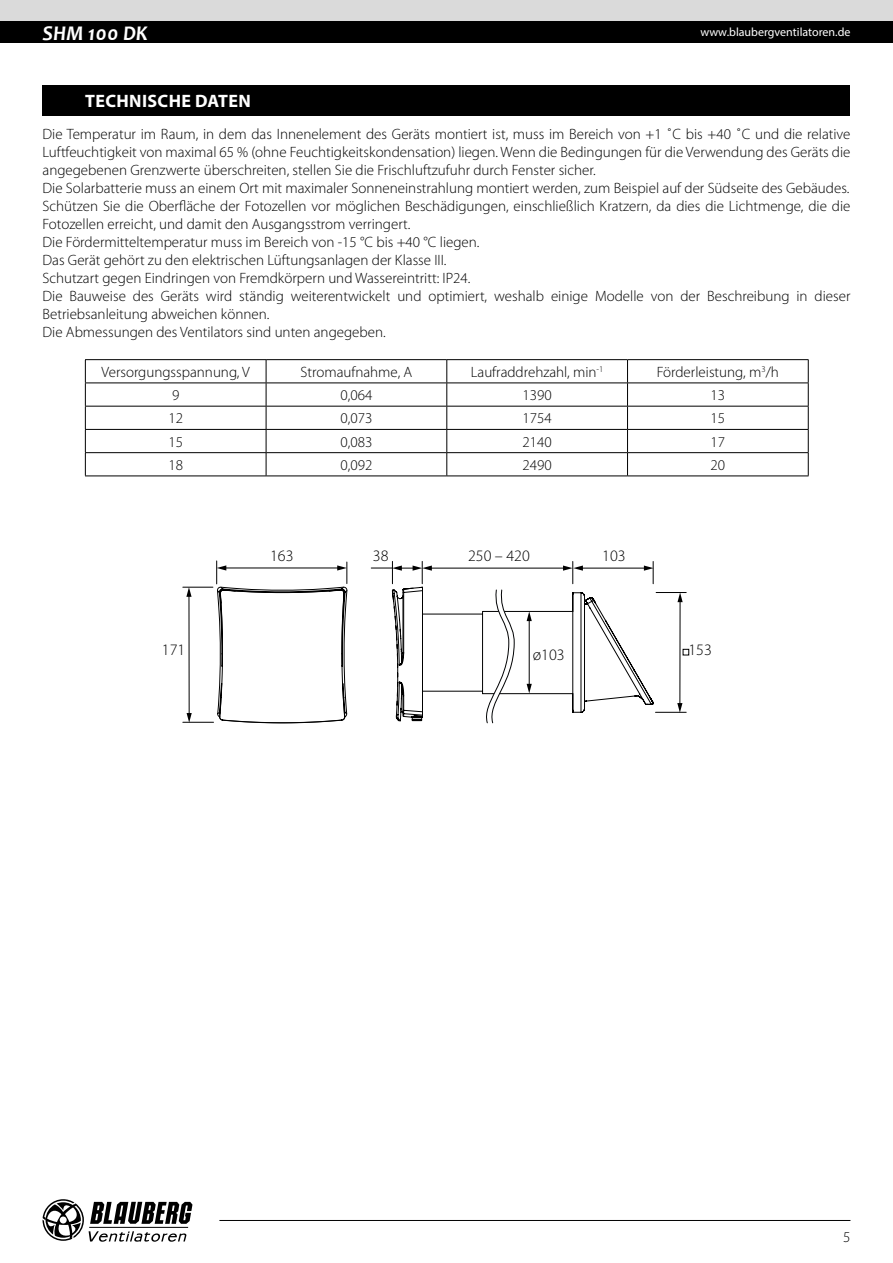
<style>
.page{position:relative;width:893px;height:1263px;background:#fff}
.page>*{position:absolute;margin:0;border:0;box-sizing:border-box;transform-origin:0 0}
.t1{font:italic 700 21px "Candara";color:#fff}
.t2{font:700 18px "Myriad Pro";letter-spacing:.02em;color:#fff}
.t3{font:300 16.05px "Myriad Pro";color:#000}
.t4{font:300 15px/18px "Myriad Pro";color:#000}
.t5{font:12px "Myriad Pro";color:#fff}
</style>
<div class="page">
<div style="left:0;top:0;width:893px;height:21px;background:#dadada"></div>
<div style="left:0;top:21px;width:893px;height:22px;background:#000"></div>
<svg style="left:43px;top:1199px;width:149px;height:43px"></svg>
<hr style="left:219px;top:1220px;width:631px;height:1px;background:#000">
<hr style="left:183px;top:587px;width:30px;height:1px;background:#000">
<hr style="left:183px;top:722px;width:31px;height:1px;background:#000">
<hr style="left:189px;top:595px;width:1px;height:120px;background:#000">
<svg style="left:186px;top:587px;width:6px;height:10px"></svg>
<svg style="left:187px;top:713px;width:5px;height:10px"></svg>
<hr style="left:656px;top:592px;width:30px;height:1px;background:#000">
<hr style="left:655px;top:712px;width:31px;height:1px;background:#000">
<hr style="left:679px;top:600px;width:1px;height:105px;background:#000">
<svg style="left:677px;top:593px;width:6px;height:9px"></svg>
<svg style="left:677px;top:703px;width:5px;height:10px"></svg>
<svg style="left:216px;top:561px;width:131px;height:163px"></svg>
<svg style="left:371px;top:561px;width:297px;height:163px"></svg>
<svg style="left:683px;top:649px;width:6px;height:6px"></svg>
<div style="left:43px;top:85px;width:807px;height:31px;background:#000"></div>
<hr style="left:85px;top:359px;width:181px;height:1px;background:#000">
<hr style="left:266px;top:359px;width:181px;height:1px;background:#000">
<hr style="left:447px;top:359px;width:180px;height:1px;background:#000">
<hr style="left:627px;top:359px;width:182px;height:1px;background:#000">
<hr style="left:85px;top:383px;width:181px;height:1px;background:#000">
<hr style="left:266px;top:383px;width:181px;height:1px;background:#000">
<hr style="left:447px;top:383px;width:180px;height:1px;background:#000">
<hr style="left:627px;top:383px;width:182px;height:1px;background:#000">
<hr style="left:85px;top:406px;width:181px;height:1px;background:#000">
<hr style="left:266px;top:406px;width:181px;height:1px;background:#000">
<hr style="left:447px;top:406px;width:180px;height:1px;background:#000">
<hr style="left:627px;top:406px;width:182px;height:1px;background:#000">
<hr style="left:85px;top:429px;width:181px;height:1px;background:#000">
<hr style="left:266px;top:429px;width:181px;height:1px;background:#000">
<hr style="left:447px;top:429px;width:180px;height:1px;background:#000">
<hr style="left:627px;top:429px;width:182px;height:1px;background:#000">
<hr style="left:85px;top:452px;width:181px;height:1px;background:#000">
<svg style="left:85px;top:360px;width:1px;height:116px"></svg>
<hr style="left:266px;top:452px;width:181px;height:1px;background:#000">
<svg style="left:266px;top:360px;width:1px;height:116px"></svg>
<hr style="left:447px;top:452px;width:180px;height:1px;background:#000">
<svg style="left:446px;top:360px;width:1px;height:116px"></svg>
<hr style="left:627px;top:452px;width:182px;height:1px;background:#000">
<svg style="left:627px;top:360px;width:1px;height:116px"></svg>
<svg style="left:808px;top:360px;width:1px;height:116px"></svg>
<hr style="left:85px;top:476px;width:181px;height:1px;background:#000">
<hr style="left:266px;top:476px;width:181px;height:1px;background:#000">
<hr style="left:447px;top:476px;width:180px;height:1px;background:#000">
<hr style="left:627px;top:476px;width:182px;height:1px;background:#000">
<h1 class="t1" style="left:43px;top:20px;width:107px">SHM 100 DK</h1>
<p class="t5" style="left:700px;top:25px;width:152px">www.blaubergventilatoren.de</p>
<p class="t2" style="left:85px;top:89px;width:167px">TECHNISCHE DATEN</p>
<p class="t4" style="left:43px;top:125px;width:809px">Die Temperatur im Raum, in dem das Innenelement des Geräts montiert ist, muss im Bereich von +1 ˚C bis +40 ˚C und die relative Luftfeuchtigkeit von maximal 65 % (ohne Feuchtigkeitskondensation) liegen. Wenn die Bedingungen für die Verwendung des Geräts die angegebenen Grenzwerte überschreiten, stellen Sie die Frischluftzufuhr durch Fenster sicher.<br>Die Solarbatterie muss an einem Ort mit maximaler Sonneneinstrahlung montiert werden, zum Beispiel auf der Südseite des Gebäudes.<br>Schützen Sie die Oberfläche der Fotozellen vor möglichen Beschädigungen, einschließlich Kratzern, da dies die Lichtmenge, die die Fotozellen erreicht, und damit den Ausgangsstrom verringert.<br>Die Fördermitteltemperatur muss im Bereich von -15 °C bis +40 °C liegen.<br>Das Gerät gehört zu den elektrischen Lüftungsanlagen der Klasse III.<br>Schutzart gegen Eindringen von Fremdkörpern und Wassereintritt: IP24.<br>Die Bauweise des Geräts wird ständig weiterentwickelt und optimiert, weshalb einige Modelle von der Beschreibung in dieser Betriebsanleitung abweichen können.<br>Die Abmessungen des Ventilators sind unten angegeben.</p>
<p class="t4" style="left:101px;top:363px;width:150px">Versorgungsspannung, V</p>
<p class="t4" style="left:301px;top:363px;width:113px">Stromaufnahme, A</p>
<p class="t4" style="left:471px;top:363px;width:134px">Laufraddrehzahl, min<sup>-1</sup></p>
<p class="t4" style="left:657px;top:363px;width:124px">Förderleistung, m<sup>3</sup>/h</p>
<p class="t4" style="left:172px;top:386px;width:9px">9</p>
<p class="t4" style="left:340px;top:386px;width:33px">0,064</p>
<p class="t4" style="left:522px;top:386px;width:31px">1390</p>
<p class="t4" style="left:711px;top:386px;width:16px">13</p>
<p class="t4" style="left:168px;top:410px;width:16px">12</p>
<p class="t4" style="left:340px;top:410px;width:33px">0,073</p>
<p class="t4" style="left:522px;top:410px;width:31px">1754</p>
<p class="t4" style="left:710px;top:410px;width:16px">15</p>
<p class="t4" style="left:168px;top:433px;width:16px">15</p>
<p class="t4" style="left:340px;top:433px;width:33px">0,083</p>
<p class="t4" style="left:522px;top:433px;width:31px">2140</p>
<p class="t4" style="left:710px;top:433px;width:16px">17</p>
<p class="t4" style="left:168px;top:456px;width:16px">18</p>
<p class="t4" style="left:340px;top:456px;width:33px">0,092</p>
<p class="t4" style="left:522px;top:456px;width:31px">2490</p>
<p class="t4" style="left:710px;top:456px;width:16px">20</p>
<p class="t3" style="left:270px;top:547px;width:25px">163</p>
<p class="t3" style="left:373px;top:547px;width:17px">38</p>
<p class="t3" style="left:468px;top:547px;width:63px">250 – 420</p>
<p class="t3" style="left:602px;top:547px;width:25px">103</p>
<p class="t3" style="left:162px;top:641px;width:25px">171</p>
<p class="t3" style="left:688px;top:641px;width:25px">153</p>
<p class="t3" style="left:533px;top:645px;width:33px">ø103</p>
<p class="t4" style="left:843px;top:1228px;width:9px">5</p>
</div>
